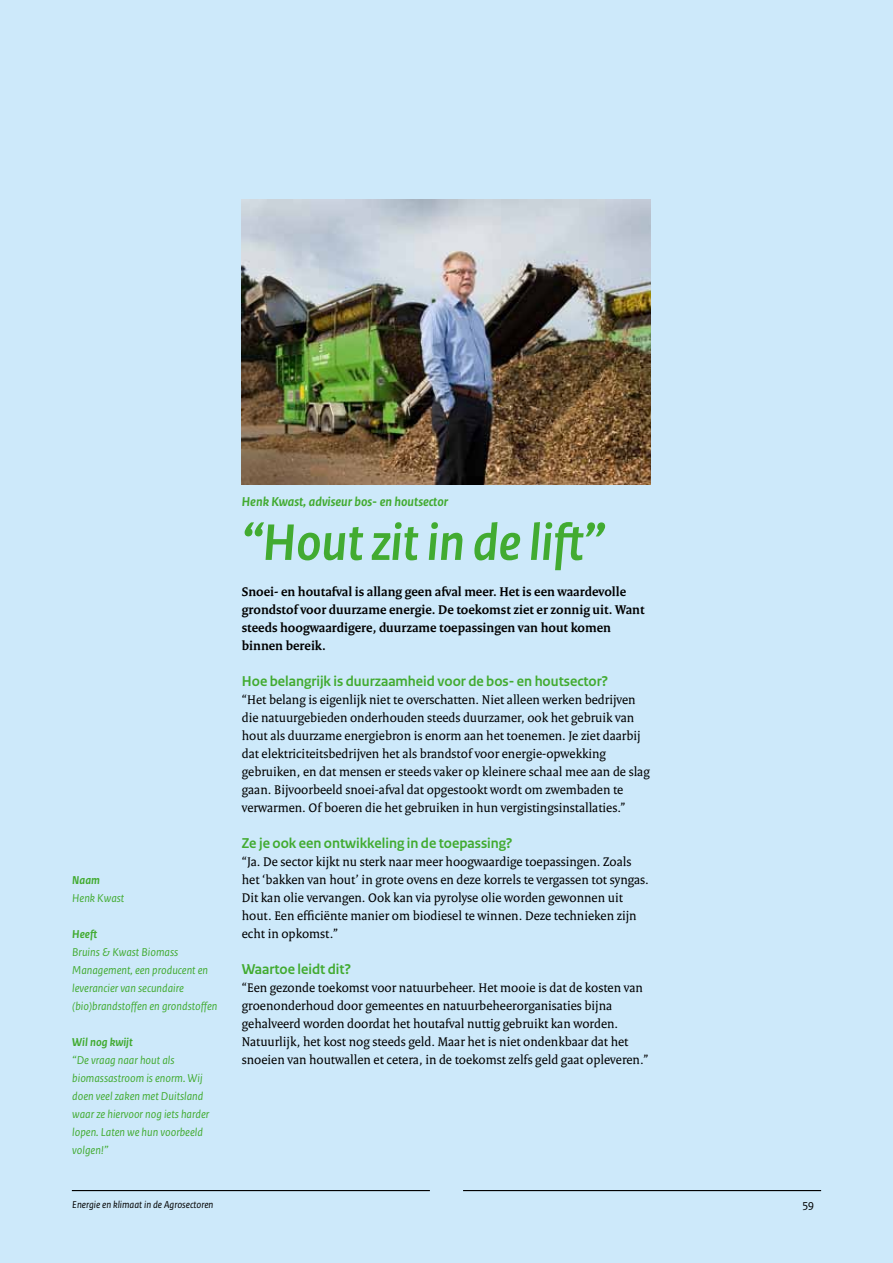
<style>
.page{position:relative;width:893px;height:1263px;background:#cde9fa}
.page>*{position:absolute;margin:0;border:0;box-sizing:border-box;transform-origin:0 0}
.t1{font:italic 700 54px "Rijksoverheid Sans Heading";color:#42ab31}
.t2{font:700 15px "Rijksoverheid Sans Heading";color:#42ab31}
.t3{font:13.5px/18px "Rijksoverheid Serif";color:#000}
.t4{font:700 13.5px/18px "Rijksoverheid Serif";color:#000}
.t5{font:italic 700 13.5px "Rijksoverheid Sans Text";color:#42ab31}
.t6{font:italic 12px/18px "Rijksoverheid Sans Text";color:#42ab31}
.t7{font:italic 700 12px "Rijksoverheid Sans Text";color:#42ab31}
.t8{font:12px "Rijksoverheid Sans Text";color:#000}
.t9{font:italic 10.5px "Rijksoverheid Sans Text";color:#000}
</style>
<div class="page">
<img style="left:242px;top:200px;width:409px;height:285px">
<p class="t5" style="left:242px;top:494px;width:208px">Henk Kwast, adviseur bos- en houtsector</p>
<p class="t7" style="left:72px;top:873px;width:29px">Naam</p>
<p class="t6" style="left:72px;top:889px;width:54px">Henk Kwast</p>
<p class="t7" style="left:72px;top:927px;width:26px">Heeft</p>
<p class="t6" style="left:72px;top:943px;width:147px">Bruins &amp; Kwast Biomass<br>Management, een producent en leverancier van secundaire (bio)brandstoffen en grondstoffen</p>
<p class="t7" style="left:72px;top:1035px;width:62px">Wil nog kwijt</p>
<p class="t6" style="left:72px;top:1051px;width:138px">“De vraag naar hout als biomassastroom is enorm. Wij doen veel zaken met Duitsland waar ze hiervoor nog iets harder lopen. Laten we hun voorbeeld volgen!”</p>
<h1 class="t1" style="left:242px;top:512px;width:364px">“Hout zit in de lift”</h1>
<p class="t4" style="left:242px;top:582px;width:404px">Snoei- en houtafval is allang geen afval meer. Het is een waardevolle grondstof voor duurzame energie. De toekomst ziet er zonnig uit. Want steeds hoogwaardigere, duurzame toepassingen van hout komen binnen bereik.</p>
<p class="t2" style="left:242px;top:673px;width:368px">Hoe belangrijk is duurzaamheid voor de bos- en houtsector?</p>
<p class="t3" style="left:242px;top:690px;width:409px">“Het belang is eigenlijk niet te overschatten. Niet alleen werken bedrijven die natuurgebieden onderhouden steeds duurzamer, ook het gebruik van hout als duurzame energiebron is enorm aan het toenemen. Je ziet daarbij dat elektriciteitsbedrijven het als brandstof voor energie-opwekking gebruiken, en dat mensen er steeds vaker op kleinere schaal mee aan de slag gaan. Bijvoorbeeld snoei-afval dat opgestookt wordt om zwembaden te verwarmen. Of boeren die het gebruiken in hun vergistingsinstallaties.”</p>
<p class="t2" style="left:242px;top:835px;width:272px">Ze je ook een ontwikkeling in de toepassing?</p>
<p class="t3" style="left:242px;top:852px;width:409px">“Ja. De sector kijkt nu sterk naar meer hoogwaardige toepassingen. Zoals het ‘bakken van hout’ in grote ovens en deze korrels te vergassen tot syngas.<br>Dit kan olie vervangen. Ook kan via pyrolyse olie worden gewonnen uit hout. Een efficiënte manier om biodiesel te winnen. Deze technieken zijn echt in opkomst.”</p>
<p class="t2" style="left:242px;top:961px;width:111px">Waartoe leidt dit?</p>
<p class="t3" style="left:242px;top:978px;width:408px">“Een gezonde toekomst voor natuurbeheer. Het mooie is dat de kosten van groenonderhoud door gemeentes en natuurbeheerorganisaties bijna gehalveerd worden doordat het houtafval nuttig gebruikt kan worden.<br>Natuurlijk, het kost nog steeds geld. Maar het is niet ondenkbaar dat het snoeien van houtwallen et cetera, in de toekomst zelfs geld gaat opleveren.”</p>
<p class="t9" style="left:72px;top:1199px;width:143px">Energie en klimaat in de Agrosectoren</p>
<p class="t8" style="left:803px;top:1197px;width:13px">59</p>
</div>
